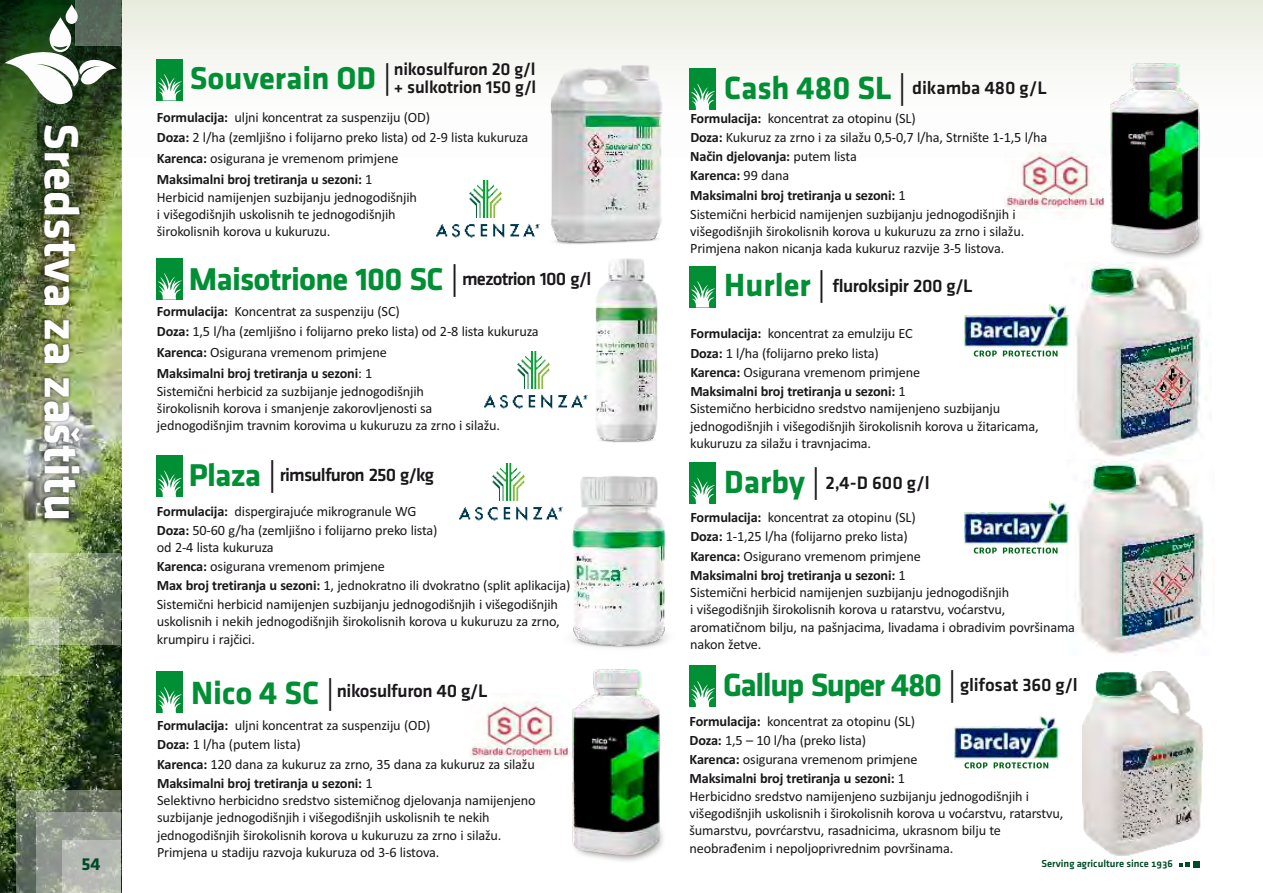
<style>
.page{position:relative;width:1263px;height:893px;background:#fff}
.page>*{position:absolute;margin:0;border:0;box-sizing:border-box;transform-origin:0 0}
.t1{font:700 49.5px "Klavika CH";color:#fdfdfd}
.t2{font:700 33.3px "Klavika CH";letter-spacing:-.045em;color:#008f34}
.t3{font:700 32.7px "Klavika CH";letter-spacing:-.025em;color:#008f34}
.t4{font:500 18.75px "Klavika CH";letter-spacing:-.025em;color:#1a171a}
.t5{font:500 18.75px "Klavika CH";color:#1a171a}
.t6{font:500 18.75px "Klavika CH";letter-spacing:-.045em;color:#1a171a}
.t7{font:500 18px/17.4px "Klavika CH";letter-spacing:-.015em;color:#1a171a;text-align:right}
.t8{font:700 18px "Klavika CH";color:#004a27}
.t9{font:14.25px/17.4px "Calibri";letter-spacing:-.01em;color:#1a171a}
.t10{font:500 10.5px "Klavika CH";color:#004a27}
.s1{font-weight:700;font-size:32.7px;color:#008f34}
.s2{font-weight:400;font-size:32.7px}
.s3{font-weight:700}
.s4{font-weight:400;color:#1a171a}
.s5{font-weight:500;font-size:18.75px;color:#1a171a}
.s6{font-weight:700;font-size:33.3px;color:#008f34}
.s7{font-weight:400;font-size:32.7px;color:#1a171a}
</style>
<div class="page">
<div style="left:0;top:0;width:1263px;height:157px;background:linear-gradient(to bottom,#ebeee2,#fff)"></div>
<img style="left:0;top:274px;width:121px;height:619px">
<img style="left:0;top:0;width:121px;height:274px">
<div style="left:30px;top:553px;width:91px;height:91px;background:#fdfdfd;opacity:.33"></div>
<div style="left:0;top:617px;width:59px;height:59px;background:#fdfdfd;opacity:.33"></div>
<div style="left:17px;top:790px;width:104px;height:103px;background:#fdfdfd;opacity:.33"></div>
<div style="left:75px;top:0;width:46px;height:46px;background:#546658"></div>
<div style="left:37px;top:812px;width:84px;height:81px;background:#fdfdfd;opacity:.33"></div>
<div style="left:62px;top:841px;width:59px;height:52px;background:#fdfdfd;opacity:.33"></div>
<svg style="left:5px;top:4px;width:112px;height:102px"></svg>
<img style="left:41px;top:123px;width:42px;height:398px">
<img style="left:437px;top:180px;width:103px;height:58px">
<img style="left:545px;top:60px;width:121px;height:184px">
<img style="left:595px;top:258px;width:63px;height:185px">
<img style="left:485px;top:351px;width:103px;height:58px">
<img style="left:572px;top:476px;width:95px;height:172px">
<img style="left:460px;top:463px;width:103px;height:58px">
<div style="left:156px;top:59px;width:27px;height:41px;background:#008f34"></div>
<div style="left:156px;top:258px;width:27px;height:42px;background:#008f34"></div>
<div style="left:156px;top:455px;width:27px;height:42px;background:#008f34"></div>
<svg style="left:158px;top:74px;width:24px;height:27px"></svg>
<svg style="left:158px;top:273px;width:24px;height:27px"></svg>
<svg style="left:158px;top:470px;width:24px;height:27px"></svg>
<svg style="left:1179px;top:861px;width:20px;height:6px"></svg>
<img style="left:954px;top:716px;width:105px;height:44px">
<svg style="left:964px;top:762px;width:84px;height:6px"></svg>
<img style="left:1083px;top:672px;width:120px;height:184px">
<div style="left:690px;top:665px;width:26px;height:42px;background:#008f34"></div>
<svg style="left:691px;top:681px;width:24px;height:26px"></svg>
<img style="left:1005px;top:143px;width:96px;height:67px">
<img style="left:1101px;top:59px;width:110px;height:200px">
<div style="left:690px;top:68px;width:26px;height:42px;background:#008f34"></div>
<svg style="left:691px;top:84px;width:24px;height:26px"></svg>
<img style="left:1068px;top:262px;width:140px;height:195px">
<img style="left:964px;top:304px;width:104px;height:44px">
<svg style="left:974px;top:350px;width:83px;height:7px"></svg>
<div style="left:690px;top:266px;width:26px;height:41px;background:#008f34"></div>
<svg style="left:691px;top:281px;width:24px;height:27px"></svg>
<img style="left:1068px;top:459px;width:136px;height:197px">
<img style="left:964px;top:501px;width:104px;height:44px">
<svg style="left:974px;top:547px;width:83px;height:7px"></svg>
<div style="left:690px;top:462px;width:26px;height:42px;background:#008f34"></div>
<svg style="left:691px;top:478px;width:24px;height:26px"></svg>
<img style="left:570px;top:669px;width:93px;height:192px">
<img style="left:469px;top:700px;width:100px;height:60px">
<div style="left:156px;top:671px;width:27px;height:42px;background:#008f34"></div>
<svg style="left:158px;top:687px;width:24px;height:26px"></svg>
<h1 class="t1" style="left:82px;top:123px;width:399px;rotate:90deg">Sredstva za zaštitu</h1>
<p class="t8" style="left:82px;top:857px;width:21px">54</p>
<p class="t7" style="left:190px;top:62px;width:348px"><span class="s1">Souverain OD</span> <span class="s2">|</span>nikosulfuron 20 g/l + sulkotrion 150 g/l</p>
<p class="t9" style="left:157px;top:108px;width:373px;line-height:20.9px"><span class="s3">Formulacija:</span> uljni koncentrat za suspenziju (OD)<br><span class="s3">Doza:</span> 2 l/ha (zemljišno i folijarno preko lista) od 2-9 lista kukuruza <span class="s3">Karenca:</span> osigurana je vremenom primjene<br><span class="s3">Maksimalni broj tretiranja u sezoni:</span> 1</p>
<p class="t9" style="left:157px;top:189px;width:262px">Herbicid namijenjen suzbijanju jednogodišnjih i višegodišnjih uskolisnih te jednogodišnjih širokolisnih korova u kukuruzu.</p>
<h3 class="t3" style="left:189px;top:265px;width:404px">Maisotrione 100 SC <span class="s4">|</span> <span class="s5">mezotrion 100 g/l</span></h3>
<p class="t9" style="left:157px;top:301px;width:383px;line-height:20.9px"><span class="s3">Formulacija:</span> Koncentrat za suspenziju (SC)<br><span class="s3">Doza:</span> 1,5 l/ha (zemljišno i folijarno preko lista) od 2-8 lista kukuruza <span class="s3">Karenca:</span> Osigurana vremenom primjene<br><span class="s3">Maksimalni broj tretiranja u sezoni</span>: 1</p>
<p class="t9" style="left:157px;top:383px;width:345px">Sistemični herbicid za suzbijanje jednogodišnjih<br>širokolisnih korova i smanjenje zakorovljenosti sa jednogodišnjim travnim korovima u kukuruzu za zrno i silažu.</p>
<h3 class="t3" style="left:189px;top:461px;width:89px">Plaza <span class="s4">|</span></h3>
<p class="t9" style="left:157px;top:503px;width:282px;line-height:18.9px"><span class="s3">Formulacija:</span> dispergirajuće mikrogranule WG<br><span class="s3">Doza:</span> 50-60 g/ha (zemljišno i folijarno preko lista)</p>
<p class="t9" style="left:157px;top:539px;width:415px;line-height:18.9px">od 2-4 lista kukuruza<br><span class="s3">Karenca:</span> osigurana vremenom primjene<br><span class="s3">Max broj tretiranja u sezoni:</span> 1, jednokratno ili dvokratno (split aplikacija)<br>Sistemični herbicid namijenjen suzbijanju jednogodišnjih i višegodišnjih</p>
<p class="t9" style="left:157px;top:614px;width:404px">uskolisnih i nekih jednogodišnjih širokolisnih korova u kukuruzu za zrno, krumpiru i rajčici.</p>
<h3 class="t6" style="left:280px;top:467px;width:156px">rimsulfuron 250 g/kg</h3>
<h3 class="t4" style="left:191px;top:683px;width:298px"><span class="s6">Nico 4 SC</span> <span class="s2">|</span> nikosulfuron 40 g/L</h3>
<p class="t9" style="left:157px;top:717px;width:379px;line-height:19.2px"><span class="s3">Formulacija:</span> uljni koncentrat za suspenziju (OD)<br><span class="s3">Doza:</span> 1 l/ha (putem lista)<br><span class="s3">Karenca:</span> 120 dana za kukuruz za zrno, 35 dana za kukuruz za silažu <span class="s3">Maksimalni broj tretiranja u sezoni:</span> 1</p>
<p class="t9" style="left:157px;top:793px;width:380px">Selektivno herbicidno sredstvo sistemičnog djelovanja namijenjeno suzbijanje jednogodišnjih i višegodišnjih uskolisnih te nekih jednogodišnjih širokolisnih korova u kukuruzu za zrno i silažu.<br>Primjena u stadiju razvoja kukuruza od 3-6 listova.</p>
<h3 class="t5" style="left:724px;top:80px;width:324px"><span class="s6">Cash 480 SL</span> <span class="s2">|</span> dikamba 480 g/L</h3>
<p class="t9" style="left:690px;top:110px;width:358px;line-height:19.2px"><span class="s3">Formulacija:</span> koncentrat za otopinu (SL)<br><span class="s3">Doza:</span> Kukuruz za zrno i za silažu 0,5-0,7 l/ha, Strnište 1-1,5 l/ha <span class="s3">Način djelovanja:</span> putem lista<br><span class="s3">Karenca:</span> 99 dana<br><span class="s3">Maksimalni broj tretiranja u sezoni:</span> 1<br>Sistemični herbicid namijenjen suzbijanju jednogodišnjih i</p>
<p class="t9" style="left:690px;top:224px;width:335px">višegodišnjih širokolisnih korova u kukuruzu za zrno i silažu.<br>Primjena nakon nicanja kada kukuruz razvije 3-5 listova.</p>
<h3 class="t4" style="left:724px;top:278px;width:250px"><span class="s6">Hurler</span> <span class="s2">|</span> fluroksipir 200 g/L</h3>
<p class="t9" style="left:690px;top:325px;width:231px;line-height:19.2px"><span class="s3">Formulacija:</span> koncentrat za emulziju EC <span class="s3">Doza:</span> 1 l/ha (folijarno preko lista)<br><span class="s3">Karenca:</span> Osigurana vremenom primjene <span class="s3">Maksimalni broj tretiranja u sezoni:</span> 1</p>
<p class="t9" style="left:690px;top:401px;width:350px">Sistemično herbicidno sredstvo namijenjeno suzbijanju jednogodišnjih i višegodišnjih širokolisnih korova u žitaricama, kukuruzu za silažu i travnjacima.</p>
<h3 class="t4" style="left:724px;top:475px;width:207px"><span class="s6">Darby</span> <span class="s2">|</span> 2,4-D 600 g/l</h3>
<p class="t9" style="left:690px;top:509px;width:232px;line-height:19.2px"><span class="s3">Formulacija:</span> koncentrat za otopinu (SL)<br><span class="s3">Doza:</span> 1-1,25 l/ha (folijarno preko lista)<br><span class="s3">Karenca:</span> Osigurano vremenom primjene <span class="s3">Maksimalni broj tretiranja u sezoni:</span> 1</p>
<p class="t9" style="left:690px;top:585px;width:386px">Sistemični herbicid namijenjen suzbijanju jednogodišnjih<br>i višegodišnjih širokolisnih korova u ratarstvu, voćarstvu, aromatičnom bilju, na pašnjacima, livadama i obradivim površinama nakon žetve.</p>
<h2 class="t2" style="left:723px;top:671px;width:356px">Gallup Super 480 <span class="s7">|</span> <span class="s5">glifosat 360 g/l</span></h2>
<p class="t9" style="left:689px;top:713px;width:229px;line-height:19.2px"><span class="s3">Formulacija:</span> koncentrat za otopinu (SL)<br><span class="s3">Doza:</span> 1,5 – 10 l/ha (preko lista)<br><span class="s3">Karenca:</span> osigurana vremenom primjene <span class="s3">Maksimalni broj tretiranja u sezoni:</span> 1</p>
<p class="t9" style="left:689px;top:788px;width:375px">Herbicidno sredstvo namijenjeno suzbijanju jednogodišnjih i višegodišnjih uskolisnih i širokolisnih korova u voćarstvu, ratarstvu, šumarstvu, povrćarstvu, rasadnicima, ukrasnom bilju te neobrađenim i nepoljoprivrednim površinama.</p>
<p class="t10" style="left:1041px;top:859px;width:109px">Serving agriculture since</p>
</div>
